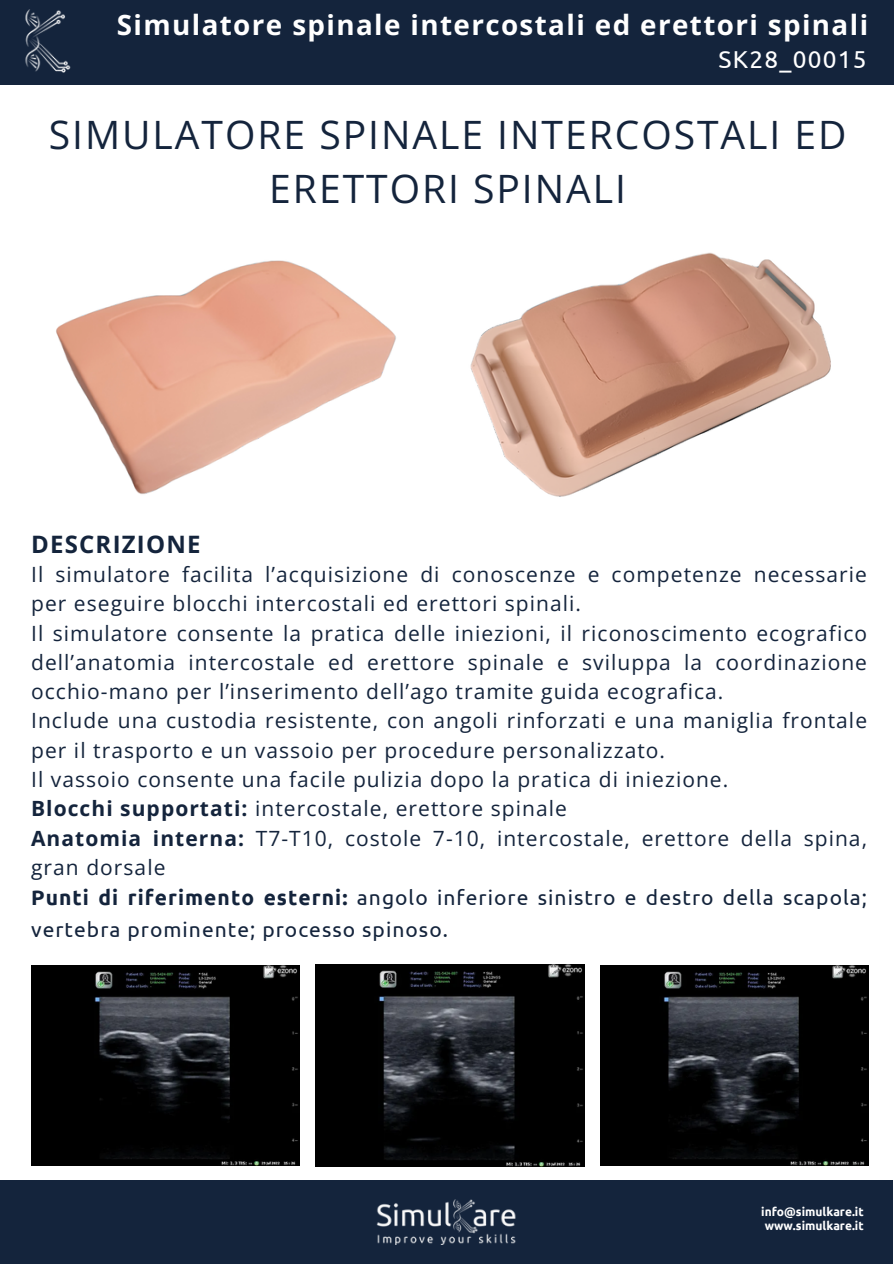
<style>
.page{position:relative;width:894px;height:1264px;background:#fff}
.page>*{position:absolute;margin:0;border:0;box-sizing:border-box;transform-origin:0 0}
.t1{font:39px/54px "Open Sans";letter-spacing:.05em;color:#14243c;text-align:center}
.t2{font:700 27.75px "Open Sans";letter-spacing:.05em;color:#fff}
.t3{font:24.45px "Ubuntu";letter-spacing:.05em;color:#fff}
.t4{font:700 24px "Open Sans";letter-spacing:.05em;color:#14243c}
.t5{font:21px/29.5px "Open Sans";letter-spacing:.05em;color:#14243c}
.t6{font:700 12px/13.5px "Ubuntu";color:#fff}
.s1{font-weight:700}
.s2{font-family:"Ubuntu";font-weight:700}
.s3{font-family:"Ubuntu"}
</style>
<div class="page">
<div style="left:0;top:1179px;width:892px;height:84px;background:#14243c"></div>
<img style="left:376px;top:1199px;width:140px;height:45px">
<div style="left:0;top:0;width:892px;height:85px;background:#14243c"></div>
<img style="left:25px;top:10px;width:46px;height:63px">
<img style="left:56px;top:260px;width:340px;height:234px">
<img style="left:470px;top:252px;width:361px;height:245px">
<img style="left:31px;top:965px;width:268px;height:200px">
<img style="left:315px;top:964px;width:269px;height:202px">
<img style="left:600px;top:965px;width:268px;height:200px">
<h2 class="t2" style="left:117px;top:5px;width:752px">Simulatore spinale intercostali ed erettori spinali</h2>
<p class="t3" style="left:718px;top:46px;width:149px">SK28_00015</p>
<h1 class="t1" style="left:49px;top:107px;width:799px">SIMULATORE SPINALE INTERCOSTALI ED<br>ERETTORI SPINALI</h1>
<p class="t4" style="left:31px;top:528px;width:171px">DESCRIZIONE</p>
<p class="t5" style="left:31px;top:559px;width:837px">Il simulatore facilita l’acquisizione di conoscenze e competenze necessarie per eseguire blocchi intercostali ed erettori spinali.<br>Il simulatore consente la pratica delle iniezioni, il riconoscimento ecografico dell’anatomia intercostale ed erettore spinale e sviluppa la coordinazione occhio-mano per l’inserimento dell’ago tramite guida ecografica.<br>Include una custodia resistente, con angoli rinforzati e una maniglia frontale per il trasporto e un vassoio per procedure personalizzato.<br>Il vassoio consente una facile pulizia dopo la pratica di iniezione.<br><span class="s1">Blocchi supportati:</span> intercostale, erettore spinale<br><span class="s1">Anatomia interna:</span> T7-T10, costole 7-10, intercostale, erettore della spina, gran dorsale<br><span class="s2">Punti di riferimento esterni:</span> <span class="s3">angolo inferiore sinistro e destro della scapola; vertebra prominente; processo spinoso.</span></p>
<h4 class="t6" style="left:761px;top:1205px;width:104px">info@simulkare.it www.simulkare.it</h4>
</div>
